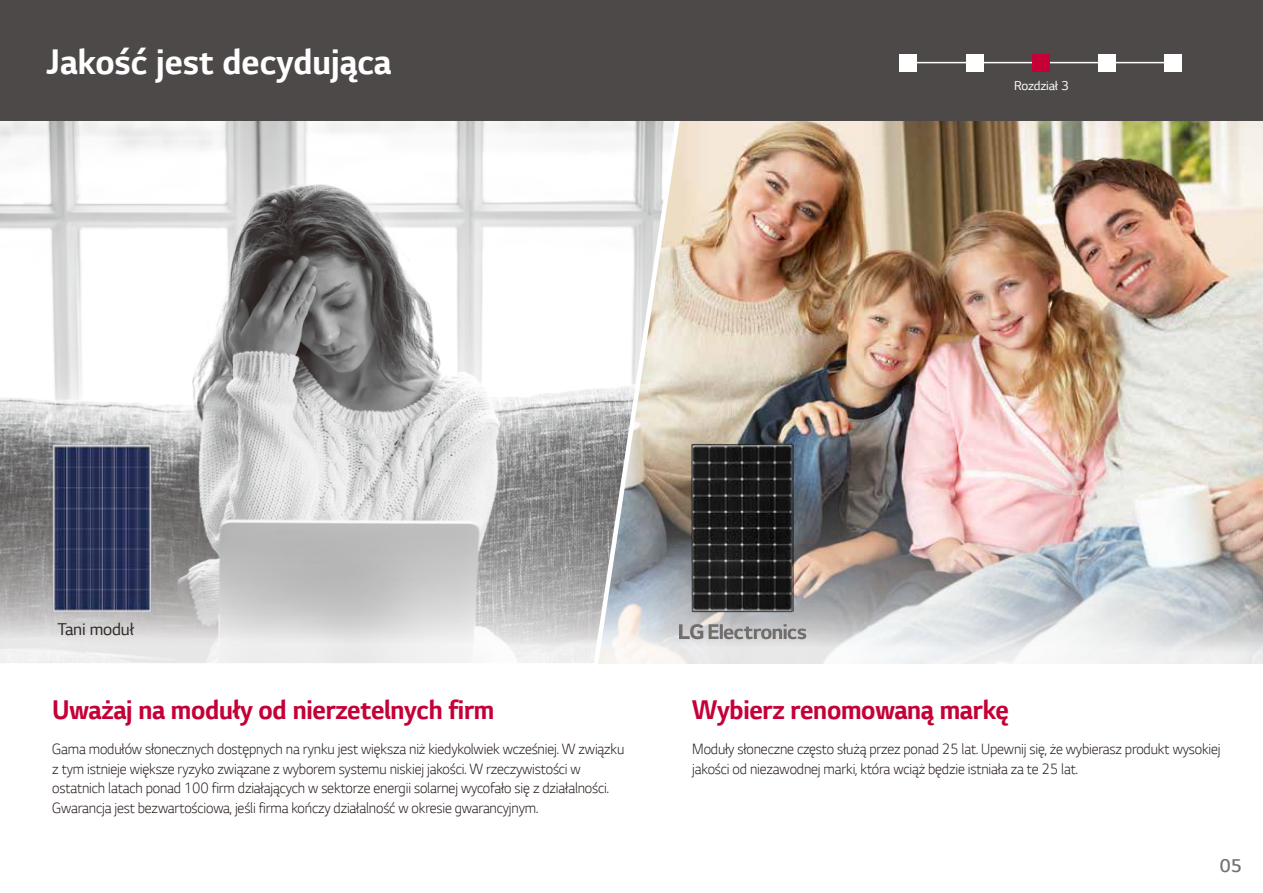
<style>
.page{position:relative;width:1263px;height:893px;background:#fff}
.page>*{position:absolute;margin:0;border:0;box-sizing:border-box;transform-origin:0 0}
.t1{font:700 37.5px "LG Smart";color:#fff}
.t2{font:700 28.5px "LG Smart";letter-spacing:-.01em;color:#c40037;scale:.95 1}
.t3{font:300 19.5px "LG Smart";color:#727171}
.t4{font:18px "LG Smart";letter-spacing:-.01em;color:#302928}
.t5{font:300 15.75px/19.5px "LG Smart";letter-spacing:-.01em;color:#231916;scale:.95 1}
.t6{font:13.5px "LG Smart";letter-spacing:-.01em;color:#fff}
</style>
<div class="page">
<div style="left:0;top:0;width:1263px;height:121px;background:#4d4949"></div>
<hr style="left:912px;top:62px;width:262px;height:1px;background:#fff">
<div style="left:900px;top:54px;width:17px;height:17px;background:#fff"></div>
<div style="left:966px;top:54px;width:17px;height:17px;background:#fff"></div>
<div style="left:1032px;top:54px;width:17px;height:17px;background:#c40037"></div>
<div style="left:1098px;top:54px;width:17px;height:17px;background:#fff"></div>
<div style="left:1164px;top:54px;width:17px;height:17px;background:#fff"></div>
<img style="left:0;top:121px;width:1263px;height:543px">
<img style="left:690px;top:442px;width:103px;height:172px">
<img style="left:50px;top:442px;width:103px;height:172px">
<svg style="left:709px;top:624px;width:97px;height:15px"></svg>
<svg style="left:679px;top:624px;width:24px;height:15px"></svg>
<h1 class="t1" style="left:47px;top:36px;width:346px">Jakość jest decydująca</h1>
<p class="t4" style="left:58px;top:617px;width:77px">Tani moduł</p>
<p class="t6" style="left:1014px;top:77px;width:56px">Rozdział 3</p>
<h2 class="t2" style="left:52px;top:690px;width:467px">Uważaj na moduły od nierzetelnych firm</h2>
<h2 class="t2" style="left:692px;top:690px;width:335px">Wybierz renomowaną markę</h2>
<p class="t5" style="left:52px;top:738px;width:604px">Gama modułów słonecznych dostępnych na rynku jest większa niż kiedykolwiek wcześniej. W związku z tym istnieje większe ryzyko związane z wyborem systemu niskiej jakości. W rzeczywistości w ostatnich latach ponad 100 firm działających w sektorze energii solarnej wycofało się z działalności.<br>Gwarancja jest bezwartościowa, jeśli firma kończy działalność w okresie gwarancyjnym.</p>
<p class="t5" style="left:692px;top:738px;width:558px">Moduły słoneczne często służą przez ponad 25 lat. Upewnij się, że wybierasz produkt wysokiej jakości od niezawodnej marki, która wciąż będzie istniała za te 25 lat.</p>
<p class="t3" style="left:1220px;top:852px;width:23px">05</p>
</div>
